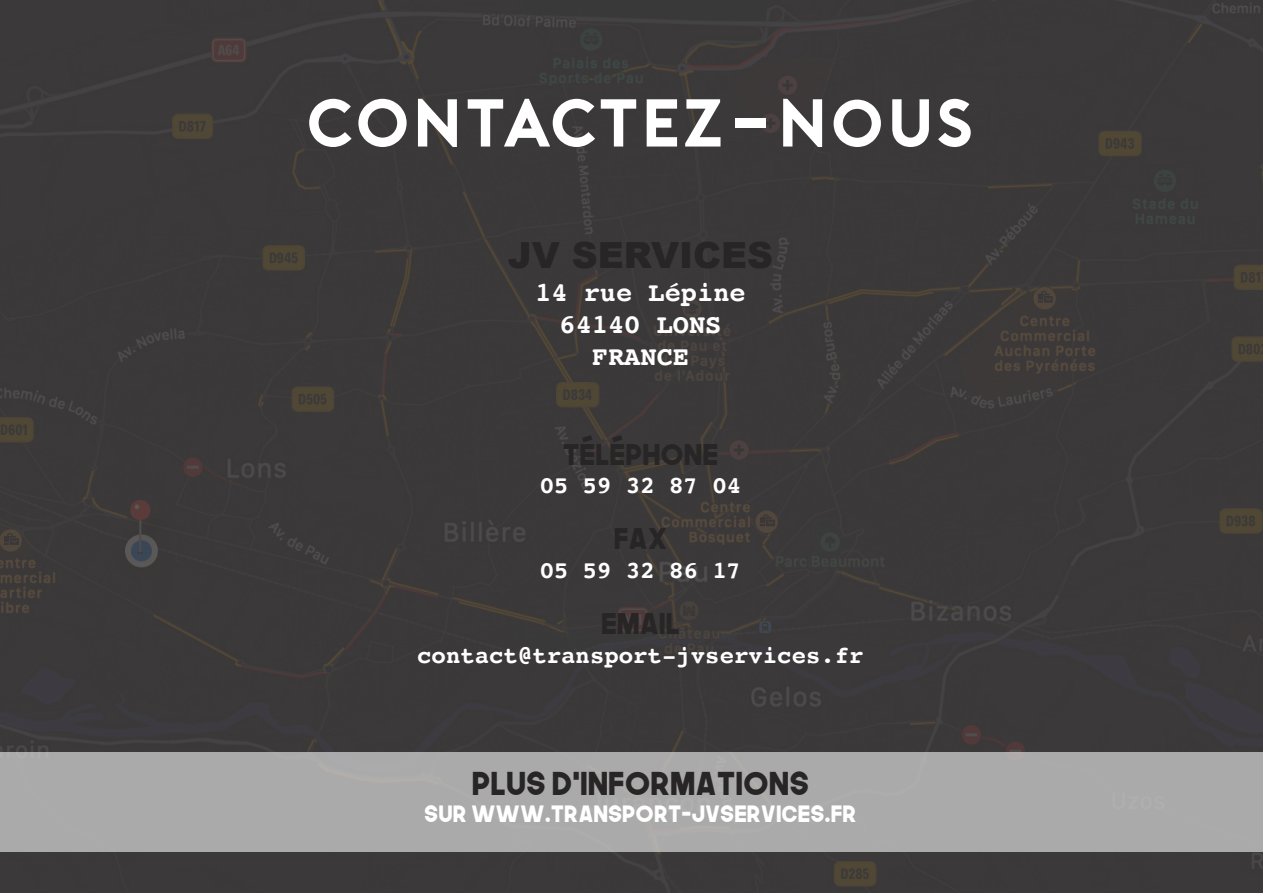
<style>
.page{position:relative;width:1263px;height:893px;background:#3b3939}
.page>*{position:absolute;margin:0;border:0;box-sizing:border-box;transform-origin:0 0}
.t1{font:67.5px "Porter Bold DEMO";color:#fff}
.t2{font:31.5px "The Next Font";color:#282526}
.t3{font:28.5px "The Next Font";color:#282526}
.t4{font:700 27px "Courier";color:#fff}
.t5{font:700 24px "Courier";color:#fff}
.t6{font:22.5px "The Next Font";color:#fff}
</style>
<div class="page">
<div style="left:0;top:753px;width:1263px;height:99px;background:#abaaaa"></div>
<p class="t1" style="left:306px;top:87px;width:671px">CONTACTEZ-NOUS</p>
<p class="t4" style="left:535px;top:270px;width:212px">14 rue Lépine</p>
<p class="t4" style="left:559px;top:303px;width:164px">64140 LONS</p>
<p class="t4" style="left:592px;top:335px;width:99px">FRANCE</p>
<p class="t3" style="left:563px;top:435px;width:157px">TÉLÉPHONE</p>
<p class="t5" style="left:540px;top:467px;width:203px">05 59 32 87 04</p>
<p class="t3" style="left:614px;top:519px;width:55px">FAX</p>
<p class="t5" style="left:540px;top:551px;width:203px">05 59 32 86 17</p>
<p class="t3" style="left:601px;top:604px;width:80px">EMAIL</p>
<p class="t5" style="left:417px;top:636px;width:448px">contact@transport-jvservices.fr</p>
<p class="t2" style="left:472px;top:762px;width:339px">PLUS D’INFORMATIONS</p>
<p class="t6" style="left:424px;top:799px;width:434px">SUR WWW.TRANSPORT-JVSERVICES.FR</p>
</div>
